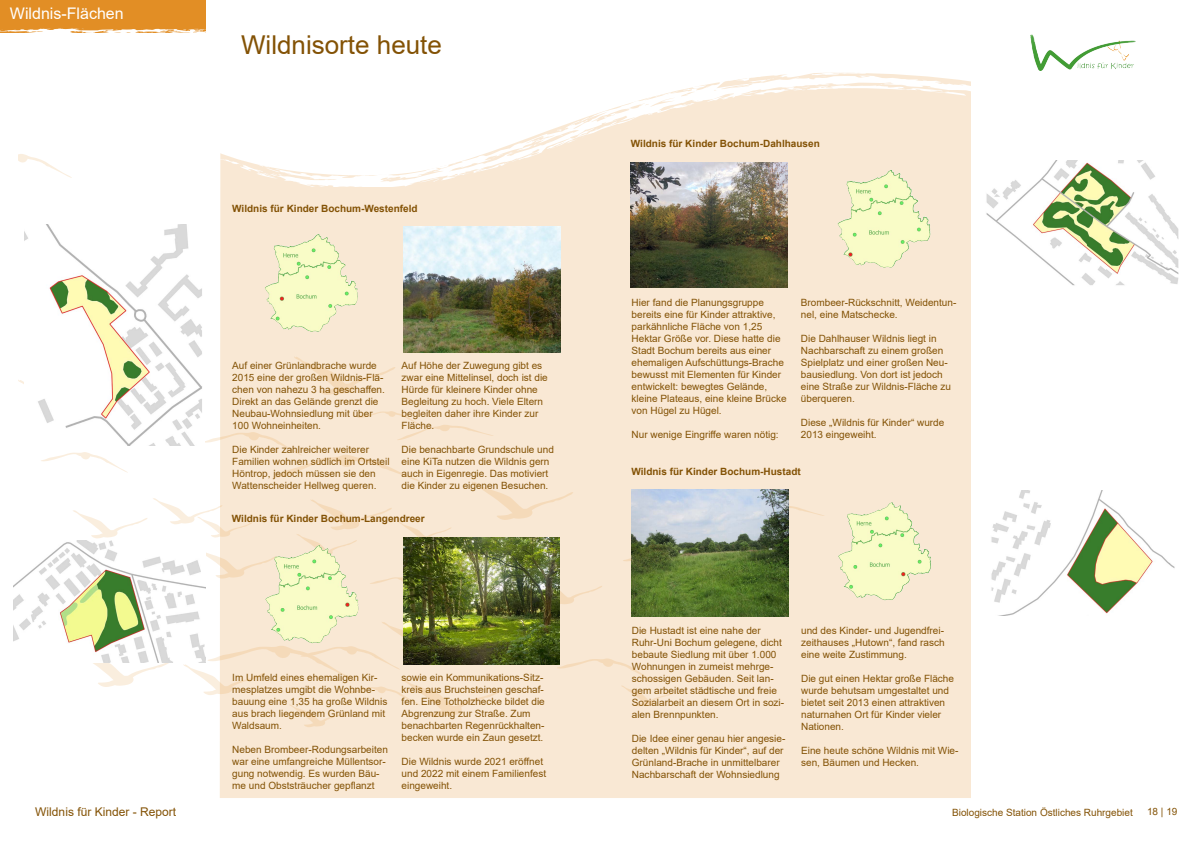
<style>
.page{position:relative;width:1191px;height:842px;background:#fff}
.page>*{position:absolute;margin:0;border:0;box-sizing:border-box;transform-origin:0 0}
.t1{font:26px "Arial";color:#835205}
.t2{font:16px "Arial";color:#fff}
.t3{font:12px "Arial";color:#835205}
.t4{font:10px/12px "Arial";color:#835205}
.t5{font:700 10px "Arial";color:#835205}
</style>
<div class="page">
<div style="left:220px;top:153px;width:751px;height:645px;background:#f9e8d4"></div>
<svg style="left:18px;top:154px;width:54px;height:24px"></svg>
<svg style="left:18px;top:350px;width:806px;height:377px"></svg>
<svg style="left:266px;top:84px;width:705px;height:103px;fill:#f9e8d7"></svg>
<svg style="left:220px;top:158px;width:60px;height:21px"></svg>
<svg style="left:419px;top:178px;width:21px;height:4px"></svg>
<svg style="left:466px;top:171px;width:6px;height:4px"></svg>
<svg style="left:386px;top:172px;width:17px;height:10px"></svg>
<svg style="left:449px;top:163px;width:10px;height:4px"></svg>
<svg style="left:508px;top:143px;width:32px;height:11px"></svg>
<svg style="left:490px;top:151px;width:7px;height:7px"></svg>
<svg style="left:615px;top:112px;width:12px;height:10px"></svg>
<svg style="left:554px;top:116px;width:52px;height:30px"></svg>
<svg style="left:661px;top:108px;width:8px;height:4px"></svg>
<svg style="left:687px;top:103px;width:5px;height:3px"></svg>
<svg style="left:654px;top:94px;width:10px;height:3px"></svg>
<svg style="left:707px;top:72px;width:264px;height:30px"></svg>
<svg style="left:0;top:0;width:206px;height:33px;background:#e49635"></svg>
<img style="left:1030px;top:34px;width:105px;height:37px">
<img style="left:264px;top:234px;width:94px;height:98px">
<img style="left:403px;top:227px;width:157px;height:125px">
<img style="left:265px;top:545px;width:94px;height:98px">
<img style="left:13px;top:540px;width:192px;height:122px">
<img style="left:403px;top:537px;width:156px;height:128px">
<img style="left:24px;top:225px;width:181px;height:221px">
<img style="left:837px;top:170px;width:94px;height:98px">
<img style="left:631px;top:163px;width:156px;height:125px">
<img style="left:986px;top:160px;width:193px;height:126px">
<img style="left:837px;top:502px;width:95px;height:98px">
<img style="left:991px;top:490px;width:184px;height:125px">
<img style="left:631px;top:489px;width:157px;height:128px">
<h2 class="t2" style="left:10px;top:2px;width:115px">Wildnis-Flächen</h2>
<h1 class="t1" style="left:241px;top:27px;width:202px">Wildnisorte heute</h1>
<p class="t5" style="left:232px;top:202px;width:187px">Wildnis für Kinder Bochum-Westenfeld</p>
<p class="t4" style="left:401px;top:359px;width:148px">Auf Höhe der Zuwegung gibt es zwar eine Mittelinsel, doch ist die<br>Hürde für kleinere Kinder ohne<br>Begleitung zu hoch. Viele Eltern begleiten daher ihre Kinder zur<br>Fläche.</p>
<p class="t4" style="left:401px;top:443px;width:154px">Die benachbarte Grundschule und eine KiTa nutzen die Wildnis gern auch in Eigenregie. Das motiviert die Kinder zu eigenen Besuchen.</p>
<p class="t5" style="left:232px;top:512px;width:194px">Wildnis für Kinder Bochum-Langendreer</p>
<p class="t4" style="left:232px;top:359px;width:154px">Auf einer Grünlandbrache wurde<br>2015 eine der großen Wildnis-Flä&shy;chen von nahezu 3 ha geschaffen.<br>Direkt an das Gelände grenzt die<br>Neubau-Wohnsiedlung mit über<br>100 Wohneinheiten.</p>
<p class="t4" style="left:232px;top:443px;width:159px">Die Kinder zahlreicher weiterer Familien wohnen südlich im Ortsteil Höntrop, jedoch müssen sie den Wattenscheider Hellweg queren.</p>
<p class="t4" style="left:232px;top:672px;width:157px">Im Umfeld eines ehemaligen Kir&shy;mesplatzes umgibt die Wohnbe&shy;bauung eine 1,35 ha große Wildnis aus brach liegendem Grünland mit<br>Waldsaum.</p>
<p class="t4" style="left:232px;top:744px;width:157px">Neben Brombeer-Rodungsarbeiten war eine umfangreiche Müllentsor&shy;gung notwendig. Es wurden Bäu&shy;me und Obststräucher gepflanzt</p>
<p class="t4" style="left:401px;top:672px;width:145px">sowie ein Kommunikations-Sitz&shy;kreis aus Bruchsteinen geschaf&shy;fen. Eine Totholzhecke bildet die<br>Abgrenzung zur Straße. Zum benachbarten Regenrückhalten&shy;becken wurde ein Zaun gesetzt.</p>
<p class="t4" style="left:401px;top:756px;width:146px">Die Wildnis wurde 2021 eröffnet und 2022 mit einem Familienfest eingeweiht.</p>
<p class="t5" style="left:631px;top:137px;width:190px">Wildnis für Kinder Bochum-Dahlhausen</p>
<p class="t4" style="left:631px;top:296px;width:157px">Hier fand die Planungsgruppe bereits eine für Kinder attraktive, parkähnliche Fläche von 1,25<br>Hektar Größe vor. Diese hatte die<br>Stadt Bochum bereits aus einer ehemaligen Aufschüttungs-Brache bewusst mit Elementen für Kinder entwickelt: bewegtes Gelände, kleine Plateaus, eine kleine Brücke von Hügel zu Hügel.</p>
<p class="t4" style="left:631px;top:428px;width:149px">Nur wenige Eingriffe waren nötig:</p>
<p class="t4" style="left:801px;top:296px;width:157px">Brombeer-Rückschnitt, Weidentun&shy;nel, eine Matschecke.</p>
<p class="t4" style="left:801px;top:332px;width:152px">Die Dahlhauser Wildnis liegt in<br>Nachbarschaft zu einem großen<br>Spielplatz und einer großen Neu&shy;bausiedlung. Von dort ist jedoch eine Straße zur Wildnis-Fläche zu überqueren.</p>
<p class="t4" style="left:801px;top:416px;width:145px">Diese „Wildnis für Kinder“ wurde<br>2013 eingeweiht.</p>
<p class="t5" style="left:631px;top:464px;width:171px">Wildnis für Kinder Bochum-Hustadt</p>
<p class="t4" style="left:632px;top:624px;width:154px">Die Hustadt ist eine nahe der<br>Ruhr-Uni Bochum gelegene, dicht bebaute Siedlung mit über 1.000<br>Wohnungen in zumeist mehrge&shy;schossigen Gebäuden. Seit lan&shy;gem arbeitet städtische und freie<br>Sozialarbeit an diesem Ort in sozi&shy;alen Brennpunkten.</p>
<p class="t4" style="left:632px;top:732px;width:155px">Die Idee einer genau hier angesie&shy;delten „Wildnis für Kinder“, auf der Grünland-Brache in unmittelbarer Nachbarschaft der Wohnsiedlung</p>
<p class="t4" style="left:801px;top:624px;width:145px;text-align:justify">und des Kinder- und Jugendfrei&shy;zeithauses „Hutown“, fand rasch eine weite Zustimmung.</p>
<p class="t4" style="left:801px;top:672px;width:154px">Die gut einen Hektar große Fläche wurde behutsam umgestaltet und bietet seit 2013 einen attraktiven naturnahen Ort für Kinder vieler<br>Nationen.</p>
<p class="t4" style="left:801px;top:744px;width:159px">Eine heute schöne Wildnis mit Wie&shy;sen, Bäumen und Hecken.</p>
<p class="t3" style="left:35px;top:804px;width:142px">Wildnis für Kinder - Report</p>
<p class="t4" style="left:1147px;top:806px;width:32px">18 | 19</p>
<p class="t4" style="left:952px;top:807px;width:182px">Biologische Station Östliches Ruhrgebiet</p>
</div>
